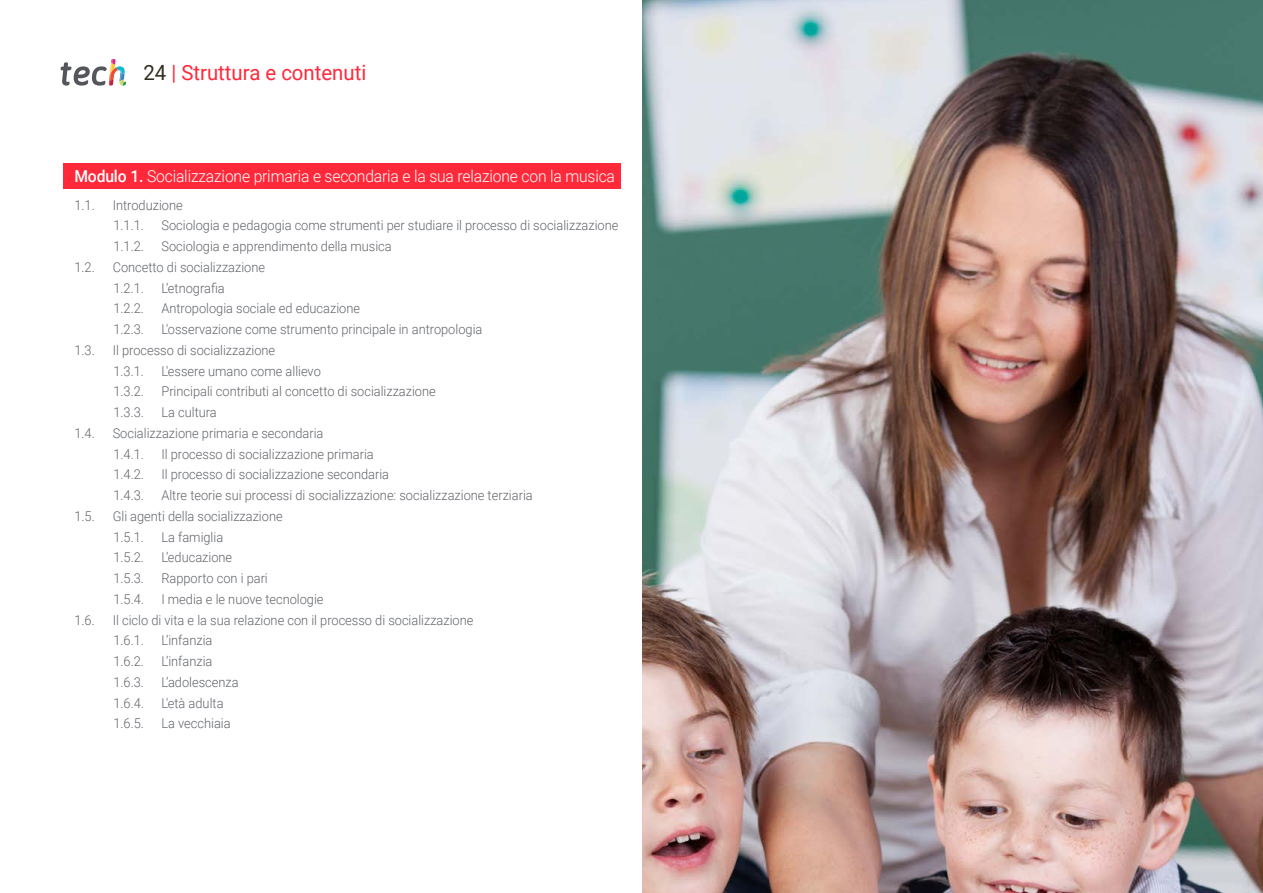
<style>
.page{position:relative;width:1263px;height:893px;background:#fff}
.page>*{position:absolute;margin:0;border:0;box-sizing:border-box;transform-origin:0 0}
.t1{font:21px "Roboto";color:#ff293a}
.t2{font:300 16.5px "Roboto";letter-spacing:-.01em;color:#fff;scale:.95 1}
.t3{font:300 13.5px/20.7px "Roboto";color:#61646a;scale:.95 1}
.s1{color:#312e20}
.s2{font-weight:500}
</style>
<div class="page">
<svg style="left:61px;top:59px;width:65px;height:27px"></svg>
<img style="left:642px;top:0;width:621px;height:893px">
<div style="left:63px;top:164px;width:558px;height:25px;background:#ff293a"></div>
<h1 class="t1" style="left:144px;top:57px;width:224px"><span class="s1">24</span> | Struttura e contenuti</h1>
<p class="t2" style="left:74px;top:165px;width:570px"><span class="s2">Modulo 1.</span> Socializzazione primaria e secondaria e la sua relazione con la musica</p>
<p class="t3" style="left:74px;top:194px;width:23px">1.1.</p>
<p class="t3" style="left:113px;top:194px;width:75px">Introduzione<br>1.1.1.</p>
<p class="t3" style="left:161px;top:215px;width:482px">Sociologia e pedagogia come strumenti per studiare il processo di socializzazione</p>
<p class="t3" style="left:113px;top:235px;width:34px">1.1.2.</p>
<p class="t3" style="left:161px;top:235px;width:244px">Sociologia e apprendimento della musica</p>
<p class="t3" style="left:74px;top:256px;width:23px">1.2.</p>
<p class="t3" style="left:113px;top:256px;width:162px">Concetto di socializzazione<br>1.2.1.</p>
<p class="t3" style="left:161px;top:277px;width:68px">L’etnografia</p>
<p class="t3" style="left:113px;top:298px;width:34px">1.2.2.</p>
<p class="t3" style="left:161px;top:298px;width:211px">Antropologia sociale ed educazione</p>
<p class="t3" style="left:113px;top:318px;width:34px">1.2.3.</p>
<p class="t3" style="left:161px;top:318px;width:339px">L'osservazione come strumento principale in antropologia</p>
<p class="t3" style="left:74px;top:339px;width:23px">1.3.</p>
<p class="t3" style="left:113px;top:339px;width:173px">Il processo di socializzazione<br>1.3.1.</p>
<p class="t3" style="left:161px;top:360px;width:169px">L'essere umano come allievo</p>
<p class="t3" style="left:113px;top:381px;width:34px">1.3.2.</p>
<p class="t3" style="left:161px;top:381px;width:290px">Principali contributi al concetto di socializzazione</p>
<p class="t3" style="left:113px;top:401px;width:34px">1.3.3.</p>
<p class="t3" style="left:161px;top:401px;width:60px">La cultura</p>
<p class="t3" style="left:74px;top:422px;width:23px">1.4.</p>
<p class="t3" style="left:113px;top:422px;width:223px">Socializzazione primaria e secondaria<br>1.4.1.</p>
<p class="t3" style="left:161px;top:443px;width:225px">Il processo di socializzazione primaria</p>
<p class="t3" style="left:113px;top:464px;width:34px">1.4.2.</p>
<p class="t3" style="left:161px;top:464px;width:241px">Il processo di socializzazione secondaria</p>
<p class="t3" style="left:113px;top:484px;width:34px">1.4.3.</p>
<p class="t3" style="left:161px;top:484px;width:392px">Altre teorie sui processi di socializzazione: socializzazione terziaria</p>
<p class="t3" style="left:74px;top:505px;width:23px">1.5.</p>
<p class="t3" style="left:113px;top:505px;width:180px">Gli agenti della socializzazione<br>1.5.1.</p>
<p class="t3" style="left:161px;top:526px;width:67px">La famiglia</p>
<p class="t3" style="left:113px;top:547px;width:34px">1.5.2.</p>
<p class="t3" style="left:161px;top:547px;width:76px">L’educazione</p>
<p class="t3" style="left:113px;top:567px;width:34px">1.5.3.</p>
<p class="t3" style="left:161px;top:567px;width:114px">Rapporto con i pari</p>
<p class="t3" style="left:113px;top:588px;width:34px">1.5.4.</p>
<p class="t3" style="left:161px;top:588px;width:172px">I media e le nuove tecnologie</p>
<p class="t3" style="left:74px;top:609px;width:23px">1.6.</p>
<p class="t3" style="left:113px;top:609px;width:381px">Il ciclo di vita e la sua relazione con il processo di socializzazione<br>1.6.1.</p>
<p class="t3" style="left:161px;top:630px;width:55px">L’infanzia</p>
<p class="t3" style="left:113px;top:650px;width:34px">1.6.2.</p>
<p class="t3" style="left:161px;top:650px;width:55px">L’infanzia</p>
<p class="t3" style="left:113px;top:671px;width:34px">1.6.3.</p>
<p class="t3" style="left:161px;top:671px;width:83px">L’adolescenza</p>
<p class="t3" style="left:113px;top:692px;width:34px">1.6.4.</p>
<p class="t3" style="left:161px;top:692px;width:67px">L'età adulta</p>
<p class="t3" style="left:113px;top:713px;width:34px">1.6.5.</p>
<p class="t3" style="left:161px;top:713px;width:74px">La vecchiaia</p>
</div>
